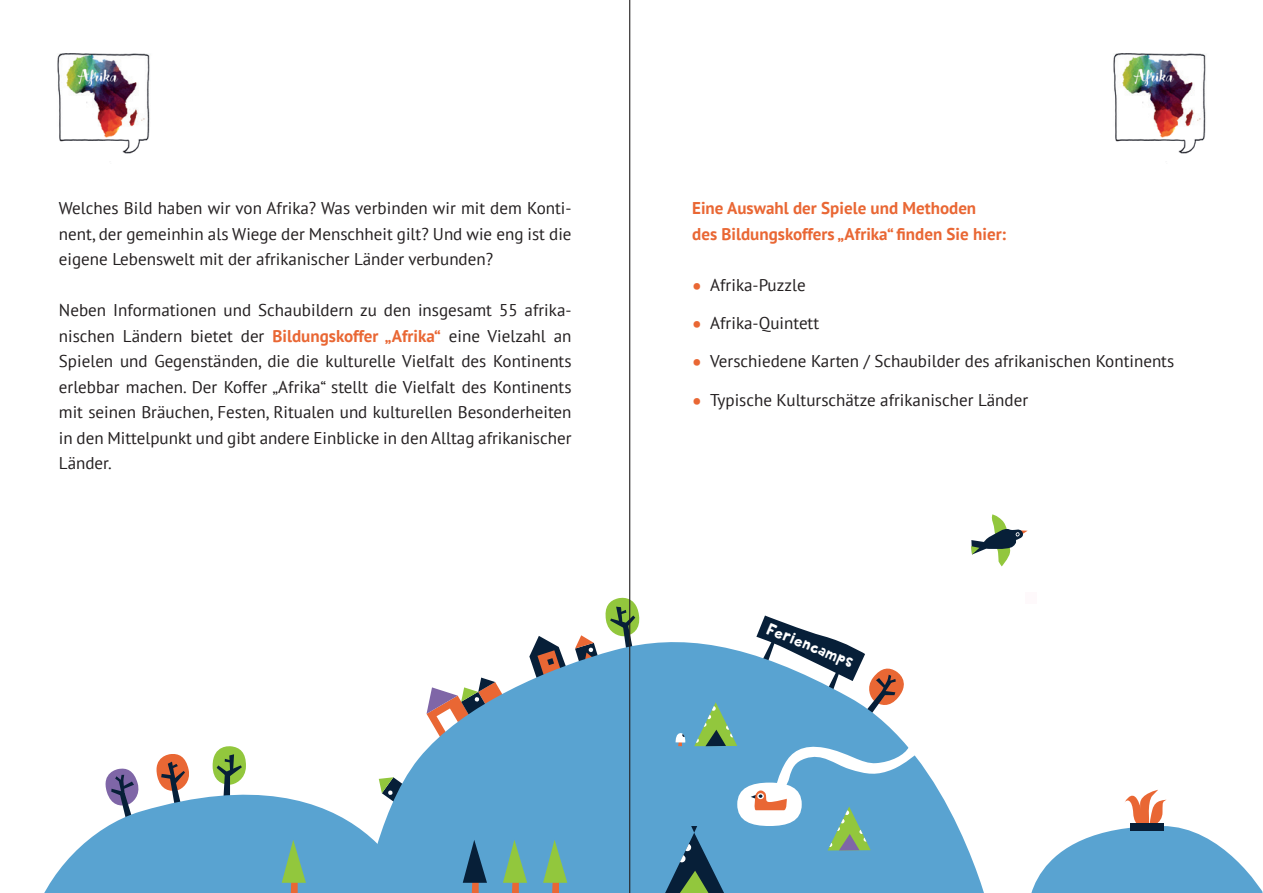
<style>
.page{position:relative;width:1263px;height:893px;background:#fff}
.page>*{position:absolute;margin:0;border:0;box-sizing:border-box;transform-origin:0 0}
.t1{font:700 21.3px/38.2px "PT Sans";color:#e96734;text-align:justify}
.t2{font:16.95px/25.5px "PT Sans";color:#231f20;text-align:justify}
.t3{font:700 16.95px/25.5px "PT Sans";color:#e96734}
.t4{font:15.15px "KB Planet Earth";color:#fff}
.s1{font-weight:700;color:#e96734}
</style>
<div class="page">
<svg style="left:605px;top:594px;width:35px;height:39px"></svg>
<img style="left:1113px;top:54px;width:93px;height:100px">
<svg style="left:758px;top:615px;width:55px;height:18px"></svg>
<img style="left:57px;top:54px;width:93px;height:100px">
<svg style="left:426px;top:633px;width:558px;height:260px;fill:#59a3d1"></svg>
<svg style="left:44px;top:744px;width:392px;height:149px;fill:#59a3d1"></svg>
<svg style="left:1031px;top:789px;width:232px;height:104px"></svg>
<div style="left:1130px;top:823px;width:34px;height:8px;background:#071f38"></div>
<svg style="left:694px;top:702px;width:43px;height:44px;background:#6ba78b"></svg>
<svg style="left:655px;top:826px;width:78px;height:67px;background:#47819e"></svg>
<div style="left:737px;top:783px;width:65px;height:43px;background:#fff;border-radius:50%"></div>
<svg style="left:751px;top:738px;width:167px;height:112px"></svg>
<svg style="left:543px;top:840px;width:24px;height:53px"></svg>
<svg style="left:503px;top:840px;width:24px;height:53px"></svg>
<svg style="left:282px;top:840px;width:24px;height:53px"></svg>
<svg style="left:463px;top:840px;width:24px;height:53px"></svg>
<div style="left:1026px;top:592px;width:11px;height:12px;background:#fef9fb"></div>
<svg style="left:675px;top:733px;width:11px;height:13px"></svg>
<svg style="left:971px;top:514px;width:56px;height:52px"></svg>
<hr style="left:629px;top:0;width:1px;height:893px;background:#231f20">
<p class="t2" style="left:59px;top:195px;width:514px">Welches Bild haben wir von Afrika? Was verbinden wir mit dem Konti&shy;nent, der gemeinhin als Wiege der Menschheit gilt? Und wie eng ist die eigene Lebenswelt mit der afrikanischer Länder verbunden?</p>
<p class="t2" style="left:59px;top:297px;width:514px">Neben Informationen und Schaubildern zu den insgesamt 55 afrika&shy;nischen Ländern bietet der <span class="s1">Bildungskoffer „Afrika“</span> eine Vielzahl an Spielen und Gegenständen, die die kulturelle Vielfalt des Kontinents erlebbar machen. Der Koffer „Afrika“ stellt die Vielfalt des Kontinents mit seinen Bräuchen, Festen, Ritualen und kulturellen Besonderheiten in den Mittelpunkt und gibt andere Einblicke in den Alltag afrikanischer Länder.</p>
<p class="t3" style="left:692px;top:195px;width:316px">Eine Auswahl der Spiele und Methoden<br>des Bildungskoffers „Afrika“ finden Sie hier:</p>
<p class="t2" style="left:710px;top:272px;width:97px">Afrika-Puzzle</p>
<p class="t2" style="left:710px;top:310px;width:110px">Afrika-Quintett</p>
<p class="t2" style="left:710px;top:348px;width:465px">Verschiedene Karten / Schaubilder des afrikanischen Kontinents</p>
<p class="t2" style="left:710px;top:386px;width:319px">Typische Kulturschätze afrikanischer Länder</p>
<p class="t1" style="left:692px;top:266px;width:11px">• • • •</p>
<p class="t4" style="left:770px;top:622px;width:93px;rotate:22deg">Feriencamps</p>
</div>
